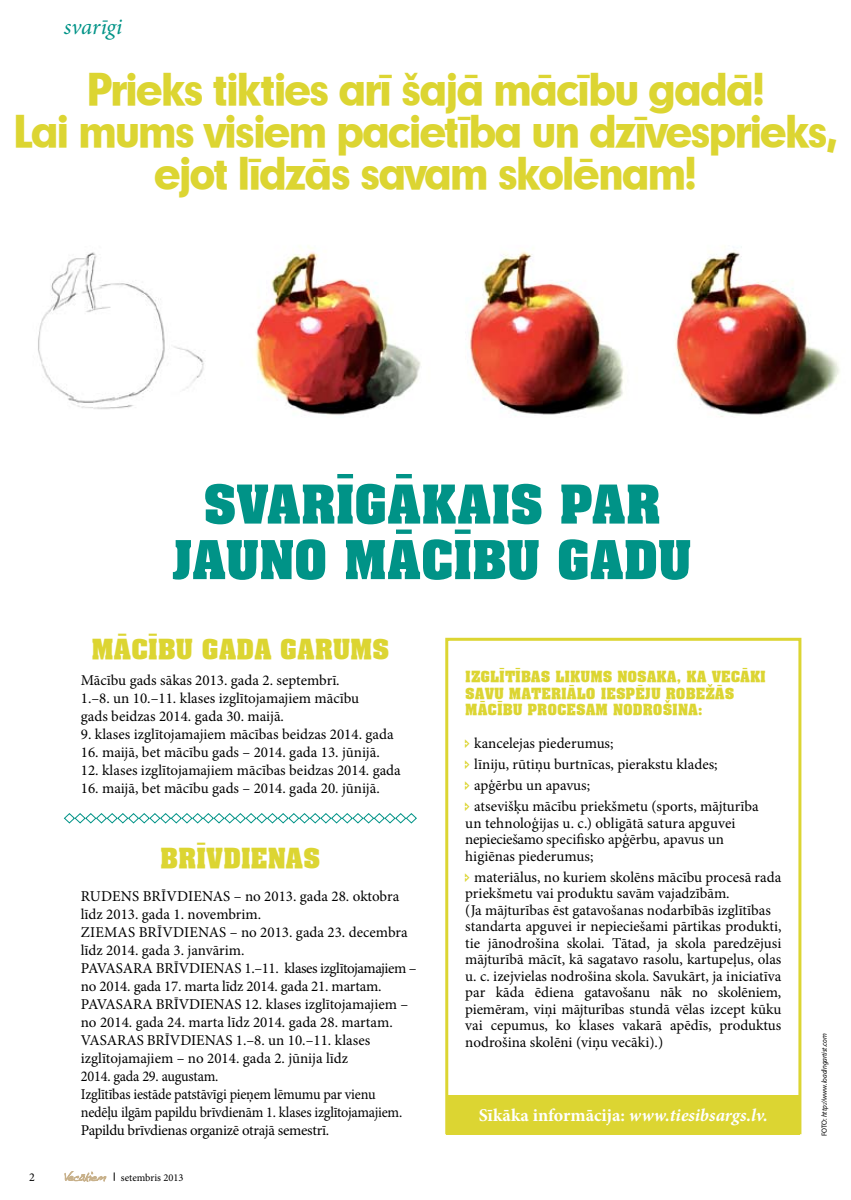
<style>
.page{position:relative;width:851px;height:1200px;background:#fff}
.page>*{position:absolute;margin:0;border:0;box-sizing:border-box;transform-origin:0 0}
.t1{font:52.5px/55.5px "Aachen CE Bold";letter-spacing:-.01em;color:#009387;text-align:center}
.t2{font:42px/42px "Geometric 706 CE Black B";letter-spacing:-.07em;color:#dcd532;text-align:center}
.t3{font:27px "Aachen CE Bold";letter-spacing:-.005em;color:#dcd532}
.t4{font:italic 22.5px "Minion Pro";color:#009387}
.t5{font:italic 700 18px "Minion Pro";letter-spacing:.005em;color:#fff}
.t6{font:15px/18px "Minion Pro";color:#000}
.t7{font:15px/16.5px "Aachen CE Bold";color:#dcd532}
.t8{font:12px "Minion Pro";color:#000}
.t9{font:10.5px "Minion Pro";color:#000}
.t10{font:italic 7.5px "Myriad Pro";letter-spacing:-.01em;color:#000;scale:.95 1}
.s1{font-style:normal}
</style>
<div class="page">
<svg style="left:65px;top:1171px;width:41px;height:10px"></svg>
<img style="left:38px;top:246px;width:802px;height:171px">
<div style="left:445px;top:637px;width:356px;height:496px;border:3px solid #dcd532"></div>
<svg style="left:63px;top:813px;width:354px;height:11px"></svg>
<div style="left:446px;top:1094px;width:353px;height:40px;background:#dcd532"></div>
<h3 class="t4" style="left:64px;top:12px;width:60px">svarīgi</h3>
<h2 class="t2" style="left:12px;top:66px;width:827px">Prieks tikties arī šajā mācību gadā!<br>Lai mums visiem pacietība un dzīvesprieks, ejot līdzās savam skolēnam!</h2>
<h1 class="t1" style="left:172px;top:476px;width:521px">SVARĪGĀKAIS PAR<br>JAUNO MĀCĪBU GADU</h1>
<h3 class="t3" style="left:91px;top:630px;width:297px">MĀCĪBU GADA GARUMS</h3>
<p class="t6" style="left:81px;top:670px;width:280px">Mācību gads sākas 2013. gada 2. septembrī.<br>1.–8. un 10.–11. klases izglītojamajiem mācību gads beidzas 2014. gada 30. maijā.</p>
<p class="t6" style="left:81px;top:724px;width:314px">9. klases izglītojamajiem mācības beidzas 2014. gada</p>
<p class="t6" style="left:81px;top:742px;width:300px">16. maijā, bet mācību gads – 2014. gada 13. jūnijā.</p>
<p class="t6" style="left:81px;top:760px;width:321px">12. klases izglītojamajiem mācības beidzas 2014. gada</p>
<p class="t6" style="left:81px;top:778px;width:300px">16. maijā, bet mācību gads – 2014. gada 20. jūnijā.</p>
<h3 class="t3" style="left:160px;top:839px;width:160px">BRĪVDIENAS</h3>
<p class="t6" style="left:81px;top:886px;width:337px">Rudens brīvdienas – no 2013. gada 28. oktobra līdz 2013. gada 1. novembrim.<br>Ziemas brīvdienas – no 2013. gada 23. decembra līdz 2014. gada 3. janvārim.<br>Pavasara brīvdienas 1.–11. klases izglītojamajiem – no 2014. gada 17. marta līdz 2014. gada 21. martam.<br>Pavasara brīvdienas 12. klases izglītojamajiem – no 2014. gada 24. marta līdz 2014. gada 28. martam.<br>Vasaras brīvdienas 1.–8. un 10.–11. klases izglītojamajiem – no 2014. gada 2. jūnija līdz<br>2014. gada 29. augustam.<br>Izglītības iestāde patstāvīgi pieņem lēmumu par vienu<br>nedēļu ilgām papildu brīvdienām 1. klases izglītojamajiem.<br>Papildu brīvdienas organizē otrajā semestrī.</p>
<p class="t8" style="left:29px;top:1168px;width:7px">2</p>
<p class="t9" style="left:121px;top:1169px;width:64px">setembris 2013</p>
<p class="t7" style="left:465px;top:668px;width:302px">IZGLĪTĪBAS LIKUMS NOSAKA, KA VECĀKI<br>SAVU MATERIĀLO IESPĒJU ROBEŽĀS<br>MĀCĪBU PROCESAM NODROŠINA:</p>
<p class="t6" style="left:474px;top:732px;width:286px;line-height:21px">kancelejas piederumus;<br>līniju, rūtiņu burtnīcas, pierakstu klades; apģērbu un apavus;<br>atsevišķu mācību priekšmetu (sports, mājturība</p>
<p class="t6" style="left:465px;top:814px;width:272px;line-height:16.5px">un tehnoloģijas u. c.) obligātā satura apguvei nepieciešamo specifisko apģērbu, apavus un higiēnas piederumus;</p>
<p class="t6" style="left:465px;top:868px;width:317px;line-height:16.5px;text-indent:9px">materiālus, no kuriem skolēns mācību procesā rada priekšmetu vai produktu savām vajadzībām.<br>(Ja mājturības ēst gatavošanas nodarbībās izglītības standarta apguvei ir nepieciešami pārtikas produkti, tie jānodrošina skolai. Tātad, ja skola paredzējusi mājturībā mācīt, kā sagatavo rasolu, kartupeļus, olas u. c. izejvielas nodrošina skola. Savukārt, ja iniciatīva par kāda ēdiena gatavošanu nāk no skolēniem, piemēram, viņi mājturības stundā vēlas izcept kūku vai cepumus, ko klases vakarā apēdīs, produktus nodrošina skolēni (viņu vecāki).)</p>
<p class="t5" style="left:478px;top:1101px;width:291px"><span class="s1">Sīkāka informācija:</span> www.tiesibsargs.lv.</p>
<p class="t10" style="left:819px;top:1135px;width:109px;rotate:-90deg"><span class="s1">FOTO:</span> http://www.loadingartist.com</p>
</div>
